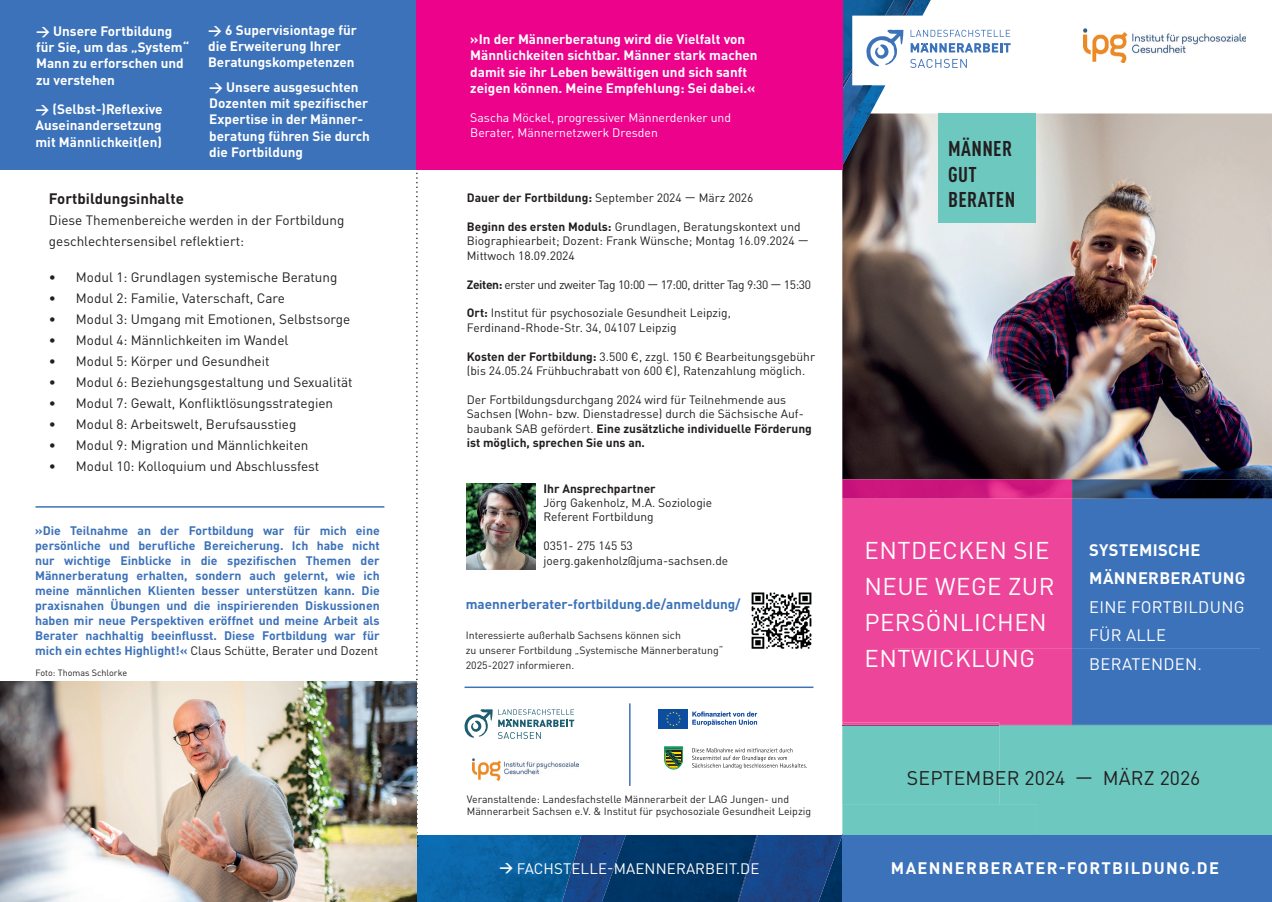
<style>
.page{position:relative;width:1272px;height:902px;background:#fff}
.page>*{position:absolute;margin:0;border:0;box-sizing:border-box;transform-origin:0 0}
.t1{font:24px/36px "DIN Pro";letter-spacing:.02em;color:#fff}
.t2{font:700 condensed 21.15px/25.3px "DIN Pro";letter-spacing:.02em;color:#231f20}
.t3{font:19.5px "DIN Pro";letter-spacing:.01em;color:#231f20}
.t4{font:16.5px/28.5px "DIN Pro";letter-spacing:.02em;color:#fff}
.t5{font:700 16.5px "DIN Pro";letter-spacing:.08em;color:#fff}
.t6{font:700 16.5px/28.5px "DIN Pro";letter-spacing:.02em;color:#fff}
.t7{font:15px "DIN Pro";letter-spacing:.01em;color:#fff}
.t8{font:700 15px "DIN Pro";color:#231f20}
.t9{font:700 13.5px/16.2px "DIN Pro";color:#fff}
.t10{font:13.5px/21px "DIN Pro";color:#231f20}
.t11{font:700 13.5px "DIN Pro";color:#3c72b9}
.t12{font:700 12.3px/15px "DIN Pro";color:#3c72b9;text-align:justify}
.t13{font:12.3px/14.7px "DIN Pro";color:#fff}
.t14{font:12px/14.4px "DIN Pro";color:#231f20}
.t15{font:12px "DIN Pro";letter-spacing:-.03em;color:#231f20}
.t16{font:12px "DIN Pro";color:#231f20}
.t17{font:700 12px "DIN Pro";color:#231f20}
.t18{font:10.5px/15px "DIN Pro";color:#231f20}
.t19{font:9px "DIN Pro";color:#231f20}
.s1{font-weight:400;color:#231f20}
.s2{font-weight:700}
.s3{font-style:inherit}
.s4{font-weight:700;font-size:13.5px}
</style>
<div class="page">
<img style="left:417px;top:835px;width:145px;height:66px">
<img style="left:562px;top:835px;width:40px;height:66px">
<img style="left:602px;top:835px;width:135px;height:66px">
<img style="left:757px;top:835px;width:85px;height:66px">
<img style="left:737px;top:835px;width:20px;height:66px">
<div style="left:1036px;top:834px;width:235px;height:67px;background:#3c72b9"></div>
<div style="left:842px;top:834px;width:194px;height:67px;background:#3c72b9"></div>
<img style="left:842px;top:113px;width:429px;height:366px">
<div style="left:938px;top:113px;width:97px;height:109px;background:#6dc8c0"></div>
<hr style="left:464px;top:686px;width:349px;height:2px;background:#3c72b9">
<hr style="left:629px;top:703px;width:1px;height:82px;background:#3c72b9">
<hr style="left:35px;top:506px;width:349px;height:1px;background:#3c72b9">
<img style="left:751px;top:592px;width:61px;height:57px">
<svg style="left:498px;top:709px;width:76px;height:29px"></svg>
<svg style="left:464px;top:709px;width:28px;height:28px"></svg>
<img style="left:472px;top:758px;width:106px;height:22px">
<img style="left:1083px;top:29px;width:162px;height:34px">
<svg style="left:692px;top:748px;width:114px;height:20px"></svg>
<svg style="left:658px;top:709px;width:99px;height:20px"></svg>
<svg style="left:664px;top:746px;width:18px;height:23px"></svg>
<svg style="left:842px;top:0;width:168px;height:191px"></svg>
<svg style="left:842px;top:479px;width:429px;height:356px;background:#8b79ab"></svg>
<hr style="left:842px;top:724px;width:157px;height:1px;background:#8b447b">
<svg style="left:416px;top:172px;width:2px;height:674px"></svg>
<img style="left:0;top:681px;width:417px;height:220px">
<img style="left:467px;top:483px;width:68px;height:86px">
<div style="left:0;top:0;width:417px;height:170px;background:#3c72b9"></div>
<div style="left:416px;top:0;width:426px;height:170px;background:#ed028c"></div>
<p class="t9" style="left:36px;top:21px;width:155px">→ Unsere Fortbildung für Sie, um das „System“<br>Mann zu erforschen und zu verstehen</p>
<p class="t9" style="left:35px;top:100px;width:129px;text-align:justify">→ (Selbst-)Reflexive Auseinandersetzung mit Männlichkeit(en)</p>
<p class="t9" style="left:208px;top:20px;width:150px">→ 6 Supervisiontage für die Erweiterung Ihrer<br>Beratungskompetenzen</p>
<p class="t9" style="left:470px;top:30px;width:289px">»In der Männerberatung wird die Vielfalt von Männlichkeiten sichtbar. Männer stark machen damit sie ihr Leben bewältigen und sich sanft zeigen können. Meine Empfehlung: Sei dabei.«</p>
<p class="t13" style="left:470px;top:109px;width:262px">Sascha Möckel, progressiver Männerdenker und<br>Berater, Männernetzwerk Dresden</p>
<p class="t9" style="left:209px;top:77px;width:162px">→ Unsere ausgesuchten<br>Dozenten mit spezifischer<br>Expertise in der Männer&shy;beratung führen Sie durch die Fortbildung</p>
<p class="t8" style="left:49px;top:186px;width:136px">Fortbildungsinhalte</p>
<p class="t10" style="left:49px;top:208px;width:297px">Diese Themenbereiche werden in der Fortbildung geschlechtersensibel reflektiert:</p>
<p class="t10" style="left:49px;top:265px;width:290px">• Modul 1: Grundlagen systemische Beratung</p>
<p class="t10" style="left:49px;top:286px;width:237px">• Modul 2: Familie, Vaterschaft, Care</p>
<p class="t10" style="left:49px;top:307px;width:303px">• Modul 3: Umgang mit Emotionen, Selbstsorge</p>
<p class="t10" style="left:49px;top:328px;width:241px">• Modul 4: Männlichkeiten im Wandel</p>
<p class="t10" style="left:49px;top:349px;width:222px">• Modul 5: Körper und Gesundheit</p>
<p class="t10" style="left:49px;top:370px;width:305px">• Modul 6: Beziehungsgestaltung und Sexualität</p>
<p class="t10" style="left:49px;top:391px;width:286px">• Modul 7: Gewalt, Konfliktlösungsstrategien</p>
<p class="t10" style="left:49px;top:412px;width:249px">• Modul 8: Arbeitswelt, Berufsausstieg</p>
<p class="t10" style="left:49px;top:433px;width:261px">• Modul 9: Migration und Männlichkeiten</p>
<p class="t10" style="left:49px;top:454px;width:272px">• Modul 10: Kolloquium und Abschlussfest</p>
<p class="t12" style="left:35px;top:521px;width:346px">»Die Teilnahme an der Fortbildung war für mich eine persönliche und berufliche Bereicherung. Ich habe nicht nur wichtige Einblicke in die spezifischen Themen der Männerberatung erhalten, sondern auch gelernt, wie ich meine männlichen Klienten besser unterstützen kann. Die praxisnahen Übungen und die inspirierenden Diskussionen haben mir neue Perspektiven eröffnet und meine Arbeit als Berater nachhaltig beeinflusst. Diese Fortbildung war für mich ein echtes Highlight!« <span class="s1">Claus Schütte, Berater und Dozent</span></p>
<p class="t19" style="left:35px;top:666px;width:93px">Foto: Thomas Schlorke</p>
<p class="t16" style="left:467px;top:190px;width:288px"><span class="s2">Dauer der Fortbildung:</span> September 2024 — März 2026</p>
<p class="t14" style="left:467px;top:218px;width:343px"><span class="s2">Beginn des ersten Moduls:</span> Grundlagen, Beratungskontext und<br>Biographiearbeit; Dozent: Frank Wünsche; Montag 16.09.2024 <span class="s3">—<br></span>Mittwoch 18.09.2024</p>
<p class="t15" style="left:467px;top:275px;width:346px"><span class="s2">Zeiten:</span> erster und zweiter Tag 10:00 <span class="s3">—</span> 17:00, dritter Tag 9:30 <span class="s3">—</span> 15:30</p>
<p class="t14" style="left:467px;top:305px;width:265px"><span class="s2">Ort:</span> Institut für psychosoziale Gesundheit Leipzig,<br>Ferdinand-Rhode-Str. 34, 04107 Leipzig</p>
<p class="t14" style="left:467px;top:348px;width:350px"><span class="s2">Kosten der Fortbildung:</span> 3.500 €, zzgl. 150 € Bearbeitungsgebühr (bis 24.05.24 Frühbuchrabatt von 600 €), Ratenzahlung möglich.</p>
<p class="t14" style="left:467px;top:391px;width:346px">Der Fortbildungsdurchgang 2024 wird für Teilnehmende aus Sachsen (Wohn- bzw. Dienstadresse) durch die Sächsische Auf&shy;baubank SAB gefördert. <span class="s2">Eine zusätzliche individuelle Förderung ist möglich, sprechen Sie uns an.</span></p>
<p class="t17" style="left:543px;top:478px;width:114px">Ihr Ansprechpartner</p>
<p class="t14" style="left:543px;top:494px;width:170px">Jörg Gakenholz, M.A. Soziologie<br>Referent Fortbildung</p>
<p class="t14" style="left:543px;top:537px;width:186px">0351- 275 145 53 joerg.gakenholz@juma-sachsen.de</p>
<p class="t11" style="left:466px;top:593px;width:276px">maennerberater-fortbildung.de/anmeldung/</p>
<p class="t18" style="left:466px;top:627px;width:259px">Interessierte außerhalb Sachsens können sich<br>zu unserer Fortbildung „Systemische Männerberatung“<br>2025-2027 informieren.</p>
<p class="t18" style="left:467px;top:792px;width:346px;line-height:12.6px">Veranstaltende: Landesfachstelle Männerarbeit der LAG Jungen- und<br>Männerarbeit Sachsen e.V. &amp; Institut für psychosoziale Gesundheit Leipzig</p>
<h2 class="t2" style="left:948px;top:134px;width:69px">MÄNNER<br>GUT<br>BERATEN</h2>
<h1 class="t1" style="left:864px;top:530px;width:191px">ENTDECKEN SIE<br>NEUE WEGE ZUR<br>PERSÖNLICHEN<br>ENTWICKLUNG</h1>
<h3 class="t6" style="left:1089px;top:533px;width:158px">SYSTEMISCHE<br>MÄNNERBERATUNG</h3>
<h3 class="t4" style="left:1089px;top:591px;width:157px">EINE FORTBILDUNG<br>FÜR ALLE<br>BERATENDEN.</h3>
<h3 class="t3" style="left:906px;top:764px;width:295px">SEPTEMBER 2024 — MÄRZ 2026</h3>
<p class="t7" style="left:499px;top:857px;width:261px"><span class="s4">→</span> FACHSTELLE-MAENNERARBEIT.DE</p>
<h3 class="t5" style="left:891px;top:854px;width:329px">MAENNERBERATER-FORTBILDUNG.DE</h3>
</div>
